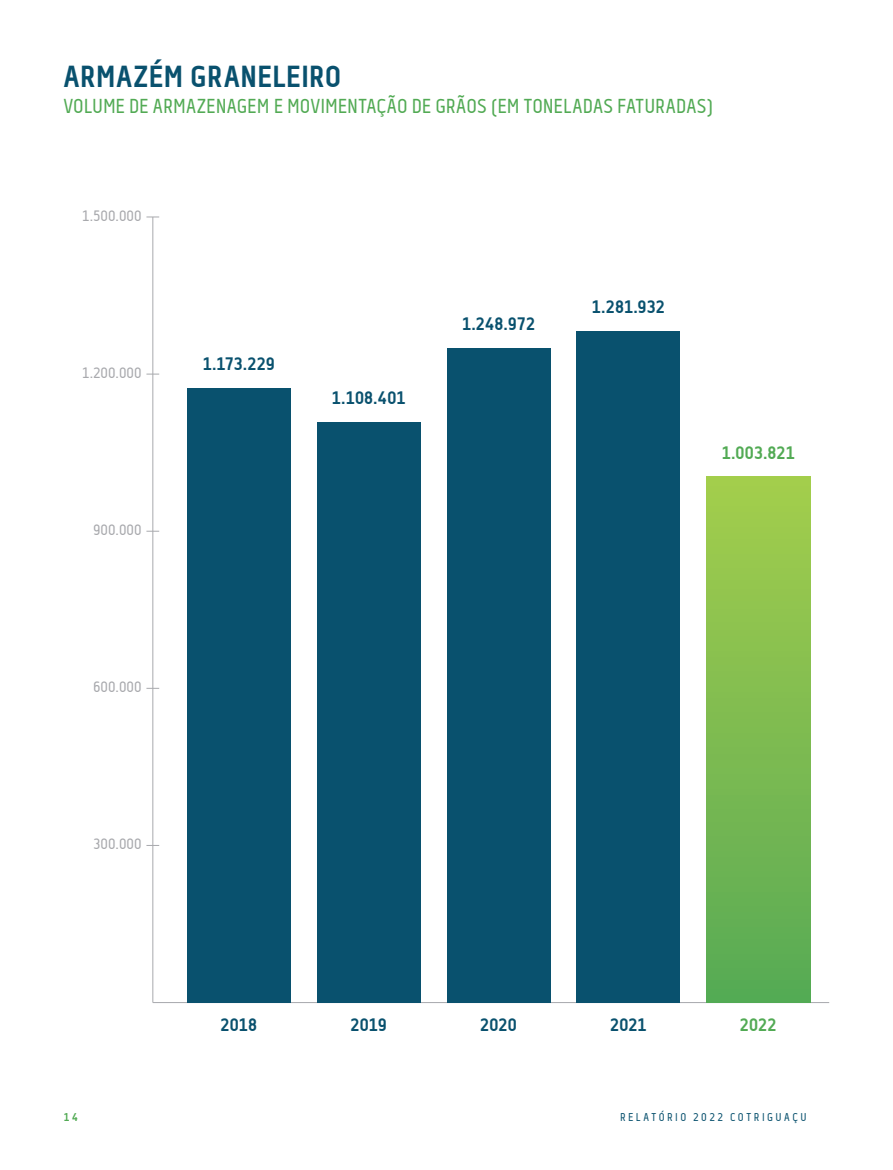
<style>
.page{position:relative;width:893px;height:1170px;background:#fff}
.page>*{position:absolute;margin:0;border:0;box-sizing:border-box;transform-origin:0 0}
.Título_Comum{font:700 30.3px "Centima";letter-spacing:-.005em;color:#09516e}
.Subtítulo_Comum{font:20.1px "Centima";letter-spacing:.005em;color:#52aa54}
.t1{font:700 18px "Centima";letter-spacing:.01em;color:#09516e}
.t2{font:700 18px "Centima";letter-spacing:.01em;color:#52aa54}
.t3{font:15px "Centima";color:#a8a9ad}
.t4{font:11.25px "Centima";letter-spacing:.225em;color:#09516e}
.t5{font:700 11.25px "Centima";color:#52aa54}
</style>
<div class="page">
<hr style="left:153px;top:1002px;width:676px;height:1px;background:#a8a9ad">
<hr style="left:152px;top:217px;width:1px;height:785px;background:#a8a9ad">
<svg style="left:146px;top:845px;width:13px;height:1px"></svg>
<svg style="left:146px;top:688px;width:13px;height:1px"></svg>
<svg style="left:146px;top:531px;width:13px;height:1px"></svg>
<svg style="left:146px;top:373px;width:13px;height:1px"></svg>
<svg style="left:146px;top:216px;width:13px;height:1px"></svg>
<div style="left:187px;top:388px;width:104px;height:614px;background:#09516e"></div>
<div style="left:317px;top:422px;width:104px;height:580px;background:#09516e"></div>
<div style="left:447px;top:348px;width:103px;height:654px;background:#09516e"></div>
<div style="left:576px;top:331px;width:104px;height:671px;background:#09516e"></div>
<div style="left:706px;top:477px;width:104px;height:525px;background:linear-gradient(to bottom,#a4cd4c,#57aa55)"></div>
<p class="Título_Comum" style="left:63px;top:58px;width:279px">ARMAZÉM GRANELEIRO</p>
<p class="Subtítulo_Comum" style="left:63px;top:95px;width:651px">VOLUME DE ARMAZENAGEM E MOVIMENTAÇÃO DE GRÃOS (EM TONELADAS FATURADAS)</p>
<p class="t3" style="left:82px;top:207px;width:61px">1.500.000</p>
<p class="t3" style="left:82px;top:364px;width:61px">1.200.000</p>
<p class="t3" style="left:93px;top:521px;width:50px">900.000</p>
<p class="t3" style="left:93px;top:678px;width:50px">600.000</p>
<p class="t3" style="left:93px;top:835px;width:50px">300.000</p>
<p class="t1" style="left:203px;top:353px;width:74px">1.173.229</p>
<p class="t1" style="left:332px;top:387px;width:75px">1.108.401</p>
<p class="t1" style="left:462px;top:313px;width:74px">1.248.972</p>
<p class="t1" style="left:592px;top:296px;width:74px">1.281.932</p>
<p class="t2" style="left:722px;top:442px;width:74px">1.003.821</p>
<p class="t1" style="left:221px;top:1013px;width:38px">2018</p>
<p class="t1" style="left:350px;top:1013px;width:38px">2019</p>
<p class="t1" style="left:480px;top:1013px;width:38px">2020</p>
<p class="t1" style="left:610px;top:1013px;width:38px">2021</p>
<p class="t2" style="left:740px;top:1013px;width:38px">2022</p>
<p class="t5" style="left:64px;top:1110px;width:15px">14</p>
<p class="t4" style="left:620px;top:1111px;width:188px">RELATÓRIO 2022 COTRIGUAÇU</p>
</div>
